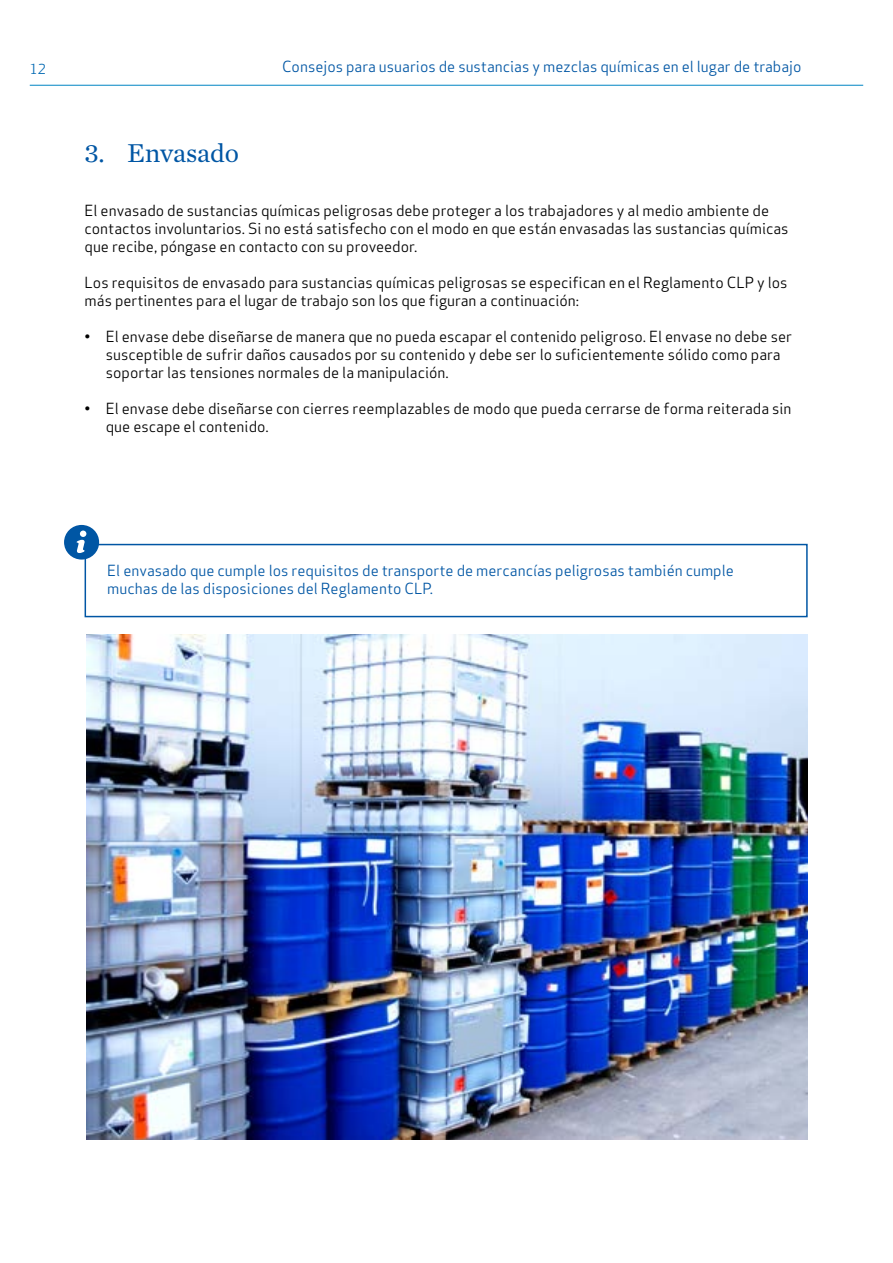
<style>
.page{position:relative;width:893px;height:1263px;background:#fff}
.page>*{position:absolute;margin:0;border:0;box-sizing:border-box;transform-origin:0 0}
.t1{font:27px "Chronicle Text G1";color:#0056a4}
.t2{font:15px/18px "Apex Sans";color:#000}
.t3{font:15px/18px "Apex Sans";color:#0056a4}
.t4{font:13.5px "Apex Sans";color:#0068b2}
</style>
<div class="page">
<hr style="left:30px;top:85px;width:833px;height:1px;background:#0085c3">
<img style="left:86px;top:634px;width:722px;height:506px">
<div style="left:85px;top:544px;width:723px;height:73px;border:2px solid #0056a4"></div>
<svg style="left:64px;top:525px;width:35px;height:35px"></svg>
<p class="t4" style="left:30px;top:58px;width:18px">12</p>
<p class="t3" style="left:282px;top:56px;width:521px">Consejos para usuarios de sustancias y mezclas químicas en el lugar de trabajo</p>
<h1 class="t1" style="left:85px;top:133px;width:156px">3. Envasado</h1>
<p class="t2" style="left:85px;top:200px;width:706px">El envasado de sustancias químicas peligrosas debe proteger a los trabajadores y al medio ambiente de contactos involuntarios. Si no está satisfecho con el modo en que están envasadas las sustancias químicas que recibe, póngase en contacto con su proveedor.</p>
<p class="t2" style="left:85px;top:272px;width:704px">Los requisitos de envasado para sustancias químicas peligrosas se especifican en el Reglamento CLP y los más pertinentes para el lugar de trabajo son los que figuran a continuación:</p>
<p class="t2" style="left:106px;top:326px;width:688px;text-indent:-21px">• El envase debe diseñarse de manera que no pueda escapar el contenido peligroso. El envase no debe ser susceptible de sufrir daños causados por su contenido y debe ser lo suficientemente sólido como para soportar las tensiones normales de la manipulación.</p>
<p class="t2" style="left:106px;top:398px;width:687px;text-indent:-21px">• El envase debe diseñarse con cierres reemplazables de modo que pueda cerrarse de forma reiterada sin que escape el contenido.</p>
<p class="t3" style="left:107px;top:560px;width:628px">El envasado que cumple los requisitos de transporte de mercancías peligrosas también cumple muchas de las disposiciones del Reglamento CLP.</p>
</div>
